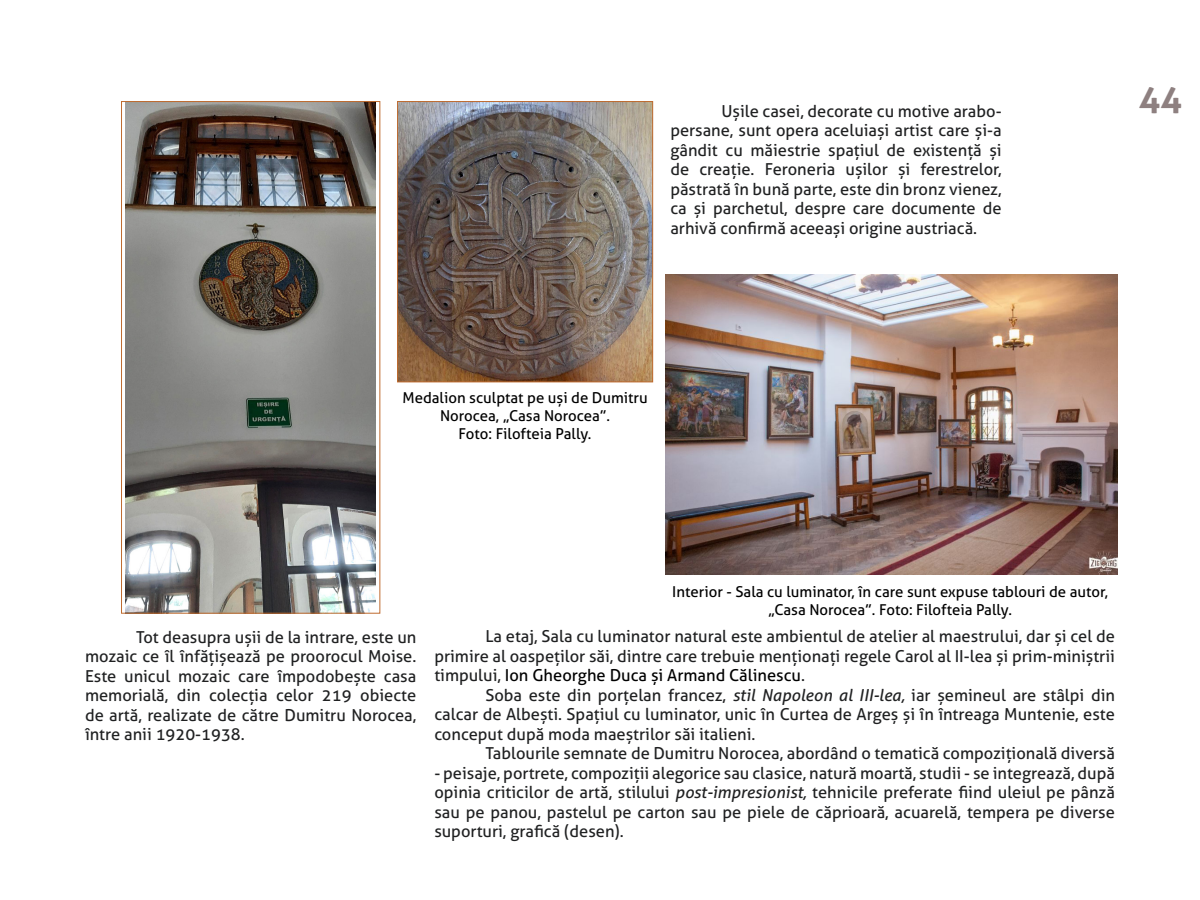
<style>
.page{position:relative;width:1200px;height:900px;background:#fff}
.page>*{position:absolute;margin:0;border:0;box-sizing:border-box;transform-origin:0 0}
.t1{font:700 36px "Aller";color:#8e8080}
.No_Spacing{font:16.5px/19.5px "Aller";color:#202122;text-align:justify}
.No_Spacing-2{font:15px/18px "Aller";color:#000;text-align:center}
.s1{color:#000}
.s2{font-style:italic}
</style>
<div class="page">
<img style="left:126px;top:103px;width:250px;height:508px">
<div style="left:121px;top:101px;width:259px;height:512px;border:1px solid #bf6b2f"></div>
<img style="left:399px;top:103px;width:252px;height:277px">
<div style="left:397px;top:101px;width:256px;height:281px;border:1px solid #bf6b2f"></div>
<img style="left:666px;top:274px;width:451px;height:301px">
<p class="No_Spacing" style="left:670px;top:101px;width:333px;text-indent:51px">Ușile casei, decorate cu motive arabo&shy;persane, sunt opera aceluiași artist care și-a gândit cu măiestrie spațiul de existență și de creație. Feroneria ușilor și ferestrelor, păstrată în bună parte, este din bronz vienez, ca și parchetul, despre care documente de arhivă confirmă aceeași origine austriacă.</p>
<h1 class="t1" style="left:1139px;top:76px;width:45px">44</h1>
<p class="No_Spacing-2" style="left:402px;top:389px;width:247px">Medalion sculptat pe uși de Dumitru<br>Norocea, „Casa Norocea”.</p>
<p class="No_Spacing-2" style="left:459px;top:425px;width:134px">Foto: Filofteia Pally.</p>
<p class="No_Spacing-2" style="left:672px;top:583px;width:437px">Interior - Sala cu luminator, în care sunt expuse tablouri de autor, „Casa Norocea”. Foto: Filofteia Pally.</p>
<p class="No_Spacing" style="left:85px;top:627px;width:333px;text-indent:51px">Tot deasupra ușii de la intrare, este un mozaic ce îl înfățișează pe proorocul Moise.<br>Este unicul mozaic care împodobește casa memorială, din colecția celor 219 obiecte de artă, realizate de către Dumitru Norocea, între anii 1920-1938.</p>
<p class="No_Spacing" style="left:434px;top:627px;width:682px;text-indent:51px">La etaj, Sala cu luminator natural este ambientul de atelier al maestrului, dar și cel de primire al oaspeților săi, dintre care trebuie menționați regele Carol al II-lea și prim-miniștrii timpului, <span class="s1">Ion Gheorghe Duca și Armand Călinescu</span>.</p>
<p class="No_Spacing" style="left:434px;top:685px;width:682px;text-indent:51px">Soba este din porțelan francez, <span class="s2">stil Napoleon al III-lea,</span> iar șemineul are stâlpi din calcar de Albești. Spațiul cu luminator, unic în Curtea de Argeș și în întreaga Muntenie, este conceput după moda maeștrilor săi italieni.</p>
<p class="No_Spacing" style="left:485px;top:744px;width:631px">Tablourile semnate de Dumitru Norocea, abordând o tematică compozițională diversă</p>
<p class="No_Spacing" style="left:434px;top:763px;width:682px">- peisaje, portrete, compoziții alegorice sau clasice, natură moartă, studii - se integrează, după opinia criticilor de artă, stilului <span class="s2">post-impresionist,</span> tehnicile preferate fiind uleiul pe pânză sau pe panou, pastelul pe carton sau pe piele de căprioară, acuarelă, tempera pe diverse suporturi, grafică (desen).</p>
</div>
